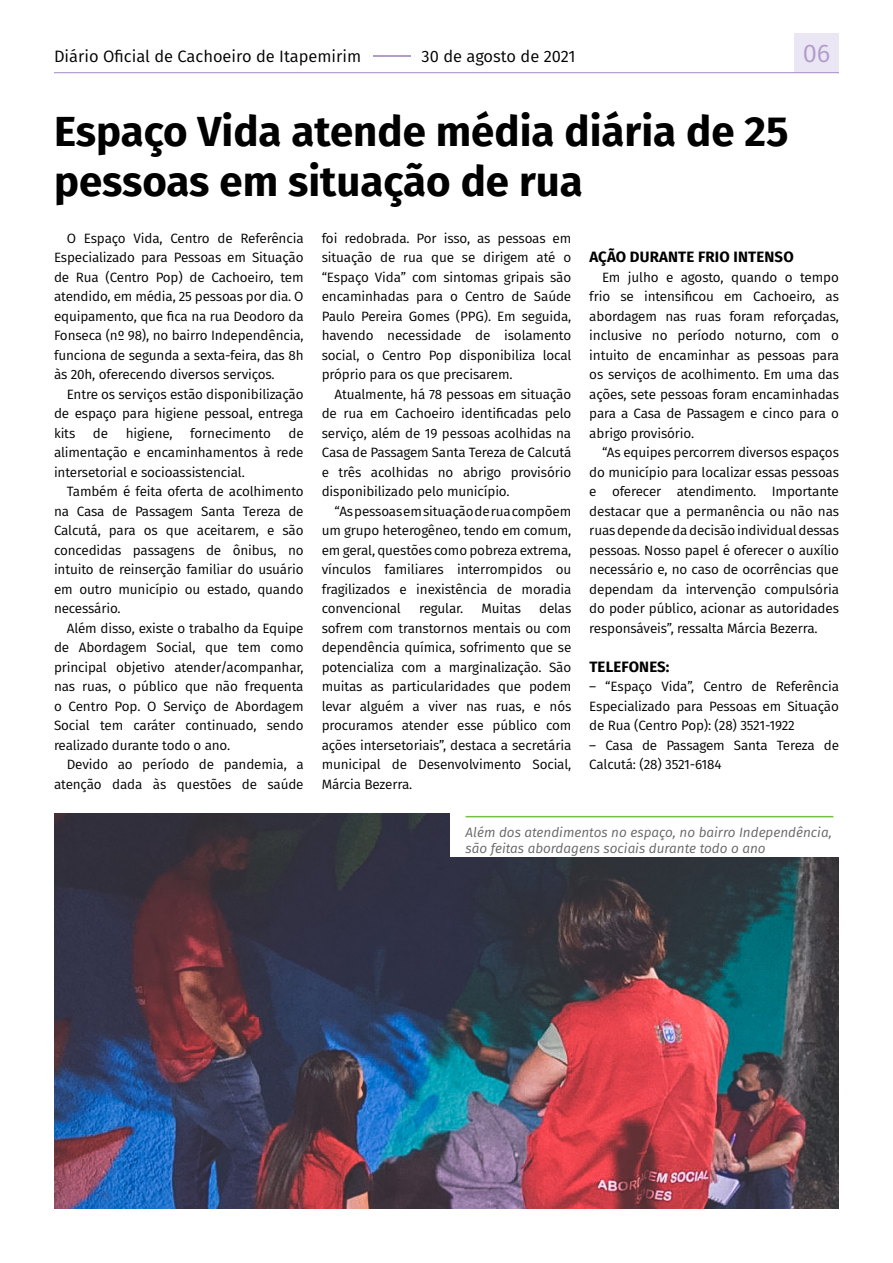
<style>
.page{position:relative;width:893px;height:1263px;background:#fff}
.page>*{position:absolute;margin:0;border:0;box-sizing:border-box;transform-origin:0 0}
.t1{font:700 42px/50.4px "Fira Sans";color:#000}
.t2{font:25.5px "Fira Sans";color:#b19ccb}
.t3{font:16.5px "Fira Sans";color:#000}
.t4{font:700 15px "Fira Sans";letter-spacing:.01em;color:#000}
.t5{font:13.5px/19.5px "Fira Sans";letter-spacing:-.01em;color:#000;text-align:justify}
.t6{font:italic 13.5px/16.6px "Fira Sans";color:#666668}
.s1{color:#b19ccb}
</style>
<div class="page">
<div style="left:794px;top:33px;width:45px;height:40px;background:#ebe6f3"></div>
<hr style="left:54px;top:72px;width:785px;height:1px;background:#b19ccb">
<img style="left:54px;top:813px;width:785px;height:396px">
<div style="left:451px;top:803px;width:395px;height:54px;background:#fff"></div>
<hr style="left:466px;top:816px;width:367px;height:1px;background:#75c044">
<p class="t3" style="left:54px;top:43px;width:523px">Diário Oficial de Cachoeiro de Itapemirim <span class="s1">–</span>30 de agosto de 2021</p>
<h2 class="t2" style="left:803px;top:34px;width:29px">06</h2>
<h1 class="t1" style="left:54px;top:103px;width:736px">Espaço Vida atende média diária de 25 pessoas em situação de rua</h1>
<p class="t5" style="left:54px;top:228px;width:251px;text-indent:13px">O Espaço Vida, Centro de Referência Especializado para Pessoas em Situação de Rua (Centro Pop) de Cachoeiro, tem atendido, em média, 25 pessoas por dia. O equipamento, que fica na rua Deodoro da Fonseca (nº 98), no bairro Independência, funciona de segunda a sexta-feira, das 8h às 20h, oferecendo diversos serviços.</p>
<p class="t5" style="left:54px;top:384px;width:251px;text-indent:13px">Entre os serviços estão disponibilização de espaço para higiene pessoal, entrega kits</p>
<p class="t5" style="left:322px;top:228px;width:251px">foi redobrada. Por isso, as pessoas em situação de rua que se dirigem até o “Espaço Vida” com sintomas gripais são encaminhadas para o Centro de Saúde Paulo Pereira Gomes (PPG). Em seguida, havendo necessidade de isolamento social, o Centro Pop disponibiliza local próprio para os que precisarem.</p>
<p class="t5" style="left:322px;top:384px;width:251px;text-indent:13px">Atualmente, há 78 pessoas em situação de rua em Cachoeiro identificadas pelo serviço, além de 19 pessoas acolhidas na Casa de Passagem Santa Tereza de Calcutá e três acolhidas no abrigo provisório disponibilizado pelo município.</p>
<p class="t5" style="left:322px;top:501px;width:251px;text-indent:13px">“As pessoas em situação de rua compõem um grupo heterogêneo, tendo em comum, em geral, questões como pobreza extrema, vínculos familiares interrompidos ou fragilizados e inexistência de moradia convencional</p>
<p class="t4" style="left:589px;top:244px;width:206px">AÇÃO DURANTE FRIO INTENSO</p>
<p class="t5" style="left:589px;top:267px;width:251px;text-indent:13px">Em julho e agosto, quando o tempo frio se intensificou em Cachoeiro, as abordagem nas ruas foram reforçadas, inclusive no período noturno, com o intuito de encaminhar as pessoas para os serviços de acolhimento. Em uma das ações, sete pessoas foram encaminhadas para a Casa de Passagem e cinco para o abrigo provisório.</p>
<p class="t5" style="left:589px;top:442px;width:251px;text-indent:13px">“As equipes percorrem diversos espaços do município para localizar essas pessoas e oferecer atendimento. Importante destacar que a permanência ou não nas ruas depende da decisão individual dessas pessoas. Nosso papel é oferecer o auxílio necessário e, no caso de ocorrências que dependam da intervenção compulsória do poder público, acionar as autoridades responsáveis”, ressalta Márcia Bezerra.</p>
<p class="t4" style="left:589px;top:654px;width:82px">TELEFONES:</p>
<p class="t5" style="left:589px;top:677px;width:251px">– “Espaço Vida”, Centro de Referência Especializado para Pessoas em Situação de Rua (Centro Pop): (28) 3521-1922</p>
<p class="t5" style="left:589px;top:735px;width:251px">– Casa de Passagem Santa Tereza de<br>Calcutá: (28) 3521-6184</p>
<p class="t5" style="left:93px;top:423px;width:17px">de</p>
<p class="t5" style="left:126px;top:423px;width:49px">higiene,</p>
<p class="t5" style="left:190px;top:423px;width:82px">fornecimento</p>
<p class="t5" style="left:54px;top:423px;width:251px;text-indent:234px">de alimentação e encaminhamentos à rede intersetorial e socioassistencial.</p>
<p class="t5" style="left:54px;top:481px;width:251px;text-indent:13px">Também é feita oferta de acolhimento na Casa de Passagem Santa Tereza de Calcutá, para os que aceitarem, e são concedidas passagens de ônibus, no intuito de reinserção familiar do usuário em outro município ou estado, quando necessário.</p>
<p class="t5" style="left:54px;top:618px;width:251px;text-indent:13px">Além disso, existe o trabalho da Equipe de Abordagem Social, que tem como principal objetivo atender/acompanhar, nas ruas, o público que não frequenta o Centro Pop. O Serviço de Abordagem Social tem caráter continuado, sendo realizado durante todo o ano.</p>
<p class="t5" style="left:54px;top:754px;width:251px;text-align:right">Devido ao período de pandemia, a atenção dada às questões de saúde</p>
<p class="t5" style="left:419px;top:598px;width:46px">regular.</p>
<p class="t5" style="left:481px;top:598px;width:41px">Muitas</p>
<p class="t5" style="left:322px;top:598px;width:251px;text-indent:217px">delas sofrem com transtornos mentais ou com dependência química, sofrimento que se potencializa com a marginalização. São muitas as particularidades que podem levar alguém a viver nas ruas, e nós procuramos atender esse público com ações intersetoriais”, destaca a secretária municipal de Desenvolvimento Social, Márcia Bezerra.</p>
<p class="t6" style="left:466px;top:823px;width:368px">Além dos atendimentos no espaço, no bairro Independência, são feitas abordagens sociais durante todo o ano</p>
</div>
